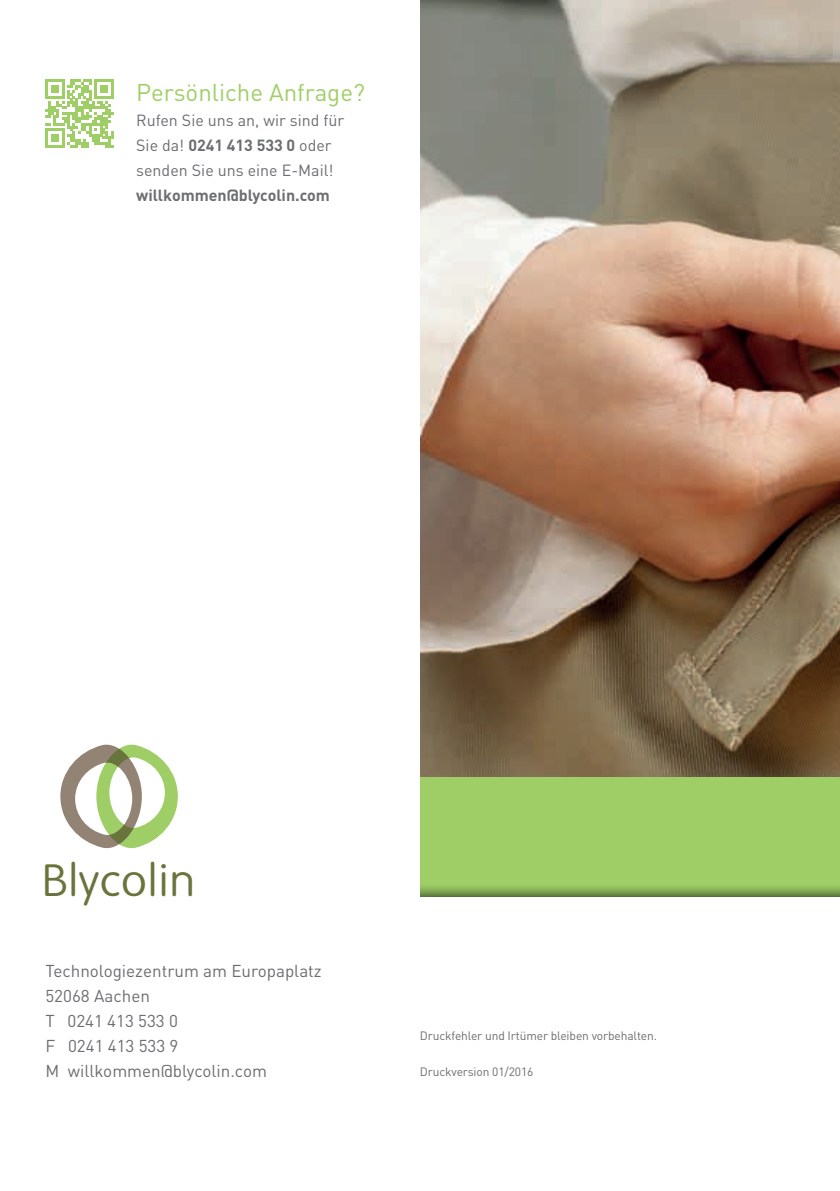
<style>
.page{position:relative;width:840px;height:1191px;background:#fff}
.page>*{position:absolute;margin:0;border:0;box-sizing:border-box;transform-origin:0 0}
.t1{font:100 44.4px "VAG Rounded Std";letter-spacing:.01em;color:#69743d;scale:1.08 1}
.t2{font:24px "DINOT";color:#9fce66}
.t3{font:17px/25px "DINOT";color:#6c6d70}
.t4{font:16px/25px "DINOT";color:#6c6d70}
.t5{font:700 16px "DINOT";color:#6c6d70}
.t6{font:12px "DINOT";letter-spacing:-.01em;color:#6c6d70}
.s1{font-weight:700}
</style>
<div class="page">
<svg style="left:60px;top:744px;width:118px;height:105px"></svg>
<svg style="left:45px;top:79px;width:68px;height:68px"></svg>
<img style="left:420px;top:0;width:419px;height:777px">
<div style="left:420px;top:777px;width:419px;height:119px;background:#9fce66"></div>
<svg style="left:420px;top:887px;width:419px;height:9px;background:#7ba150"></svg>
<h2 class="t2" style="left:136px;top:76px;width:230px">Persönliche Anfrage?</h2>
<p class="t4" style="left:136px;top:107px;width:209px">Rufen Sie uns an, wir sind für<br>Sie da! <span class="s1">0241 413 533 0</span> oder senden Sie uns eine E-Mail!</p>
<p class="t5" style="left:136px;top:184px;width:195px">willkommen@blycolin.com</p>
<h1 class="t1" style="left:42px;top:855px;width:143px">Blycolin</h1>
<p class="t3" style="left:45px;top:957px;width:278px">Technologiezentrum am Europaplatz<br>52068 Aachen<br>T 0241 413 533 0<br>F 0241 413 533 9<br>M willkommen@blycolin.com</p>
<p class="t6" style="left:419px;top:1028px;width:238px">Druckfehler und Irtümer bleiben vorbehalten.</p>
<p class="t6" style="left:419px;top:1064px;width:115px">Druckversion 01/2016</p>
</div>
